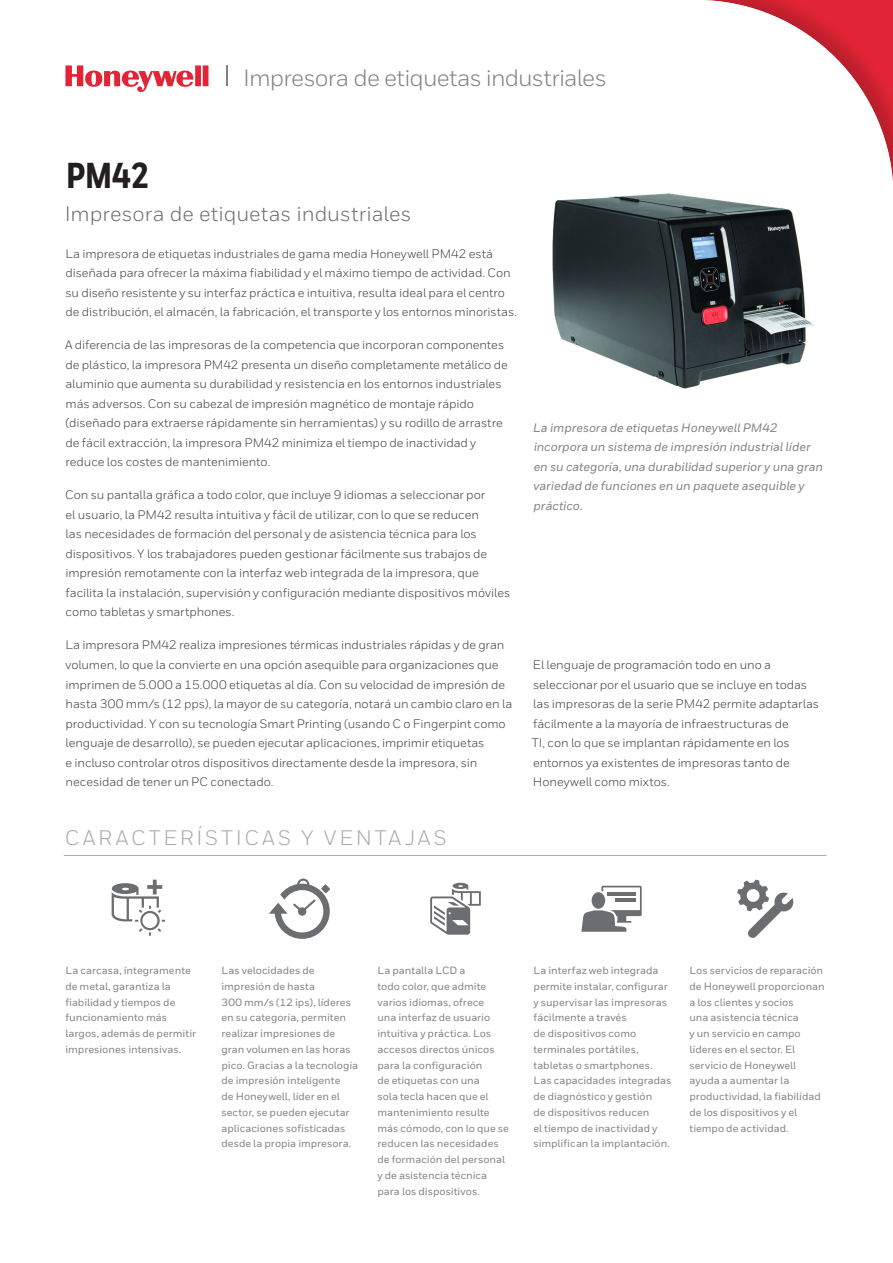
<style>
.page{position:relative;width:893px;height:1263px;background:#fff}
.page>*{position:absolute;margin:0;border:0;box-sizing:border-box;transform-origin:0 0}
.Datasheet__Title_1{font:800 36px "Honeywell Cond";color:#231f20}
.Logotype_-_80{font:23.7px "Honeywell Sans";letter-spacing:-.035em;color:#808285}
.Datasheet__Title_2_1{font:21px "Honeywell Sans";color:#6c6d70}
.Datasheet__Sidebar_H{font:21px "Honeywell Sans";letter-spacing:.14em;color:#a8a9ad}
.Body__9_14_pt{font:12.3px/19.5px "Honeywell Sans";letter-spacing:-.005em;color:#3e3e3f}
.Product_Caption{font:italic 500 12.3px/19.5px "Honeywell Sans";letter-spacing:-.01em;color:#808285}
.Datasheet__Sidebar_B{font:500 10.5px/15.8px "Honeywell Sans";color:#808285}
</style>
<div class="page">
<svg style="left:65px;top:65px;width:143px;height:27px"></svg>
<hr style="left:226px;top:65px;width:2px;height:21px;background:#808285">
<img style="left:552px;top:193px;width:263px;height:196px">
<hr style="left:64px;top:855px;width:762px;height:1px;background:#a8a9ad">
<svg style="left:112px;top:880px;width:53px;height:56px"></svg>
<svg style="left:269px;top:878px;width:61px;height:61px"></svg>
<svg style="left:430px;top:883px;width:51px;height:52px"></svg>
<svg style="left:581px;top:886px;width:61px;height:46px"></svg>
<hr style="left:607px;top:892px;width:28px;height:4px;background:#6c6d70">
<hr style="left:615px;top:898px;width:21px;height:4px;background:#6c6d70">
<svg style="left:737px;top:879px;width:57px;height:59px"></svg>
<p class="Logotype_-_80" style="left:243px;top:64px;width:365px">Impresora de etiquetas industriales</p>
<p class="Datasheet__Title_1" style="left:66px;top:154px;width:85px">PM42</p>
<p class="Datasheet__Title_2_1" style="left:65px;top:201px;width:348px">Impresora de etiquetas industriales</p>
<p class="Body__9_14_pt" style="left:65px;top:244px;width:453px">La impresora de etiquetas industriales de gama media Honeywell PM42 está diseñada para ofrecer la máxima fiabilidad y el máximo tiempo de actividad. Con su diseño resistente y su interfaz práctica e intuitiva, resulta ideal para el centro de distribución, el almacén, la fabricación, el transporte y los entornos minoristas.</p>
<p class="Body__9_14_pt" style="left:65px;top:335px;width:444px">A diferencia de las impresoras de la competencia que incorporan componentes de plástico, la impresora PM42 presenta un diseño completamente metálico de aluminio que aumenta su durabilidad y resistencia en los entornos industriales más adversos. Con su cabezal de impresión magnético de montaje rápido (diseñado para extraerse rápidamente sin herramientas) y su rodillo de arrastre de fácil extracción, la impresora PM42 minimiza el tiempo de inactividad y reduce los costes de mantenimiento.</p>
<p class="Body__9_14_pt" style="left:65px;top:485px;width:447px">Con su pantalla gráfica a todo color, que incluye 9 idiomas a seleccionar por<br>el usuario, la PM42 resulta intuitiva y fácil de utilizar, con lo que se reducen<br>las necesidades de formación del personal y de asistencia técnica para los dispositivos. Y los trabajadores pueden gestionar fácilmente sus trabajos de impresión remotamente con la interfaz web integrada de la impresora, que facilita la instalación, supervisión y configuración mediante dispositivos móviles como tabletas y smartphones.</p>
<p class="Body__9_14_pt" style="left:65px;top:635px;width:449px">La impresora PM42 realiza impresiones térmicas industriales rápidas y de gran volumen, lo que la convierte en una opción asequible para organizaciones que imprimen de 5.000 a 15.000 etiquetas al día. Con su velocidad de impresión de hasta 300 mm/s (12 pps), la mayor de su categoría, notará un cambio claro en la productividad. Y con su tecnología Smart Printing (usando C o Fingerpint como lenguaje de desarrollo), se pueden ejecutar aplicaciones, imprimir etiquetas<br>e incluso controlar otros dispositivos directamente desde la impresora, sin necesidad de tener un PC conectado.</p>
<p class="Datasheet__Sidebar_H" style="left:65px;top:825px;width:383px">CARACTERÍSTICAS Y VENTAJAS</p>
<p class="Product_Caption" style="left:533px;top:418px;width:291px">La impresora de etiquetas Honeywell PM42 incorpora un sistema de impresión industrial líder en su categoría, una durabilidad superior y una gran variedad de funciones en un paquete asequible y práctico.</p>
<p class="Body__9_14_pt" style="left:532px;top:655px;width:289px">El lenguaje de programación todo en uno a seleccionar por el usuario que se incluye en todas las impresoras de la serie PM42 permite adaptarlas fácilmente a la mayoría de infraestructuras de<br>TI, con lo que se implantan rápidamente en los entornos ya existentes de impresoras tanto de Honeywell como mixtos.</p>
<p class="Datasheet__Sidebar_B" style="left:65px;top:963px;width:132px">La carcasa, íntegramente de metal, garantiza la fiabilidad y tiempos de funcionamiento más largos, además de permitir impresiones intensivas.</p>
<p class="Datasheet__Sidebar_B" style="left:221px;top:963px;width:138px">Las velocidades de impresión de hasta<br>300 mm/s (12 ips), líderes en su categoría, permiten realizar impresiones de gran volumen en las horas pico. Gracias a la tecnología de impresión inteligente<br>de Honeywell, líder en el sector, se pueden ejecutar aplicaciones sofisticadas desde la propia impresora.</p>
<p class="Datasheet__Sidebar_B" style="left:377px;top:963px;width:133px">La pantalla LCD a<br>todo color, que admite varios idiomas, ofrece<br>una interfaz de usuario intuitiva y práctica. Los accesos directos únicos para la configuración<br>de etiquetas con una<br>sola tecla hacen que el mantenimiento resulte más cómodo, con lo que se reducen las necesidades de formación del personal y de asistencia técnica para los dispositivos.</p>
<p class="Datasheet__Sidebar_B" style="left:533px;top:963px;width:140px">La interfaz web integrada permite instalar, configurar y supervisar las impresoras fácilmente a través<br>de dispositivos como terminales portátiles, tabletas o smartphones.<br>Las capacidades integradas de diagnóstico y gestión<br>de dispositivos reducen<br>el tiempo de inactividad y simplifican la implantación.</p>
<p class="Datasheet__Sidebar_B" style="left:689px;top:963px;width:137px">Los servicios de reparación de Honeywell proporcionan a los clientes y socios<br>una asistencia técnica<br>y un servicio en campo líderes en el sector. El servicio de Honeywell ayuda a aumentar la productividad, la fiabilidad de los dispositivos y el tiempo de actividad.</p>
</div>
